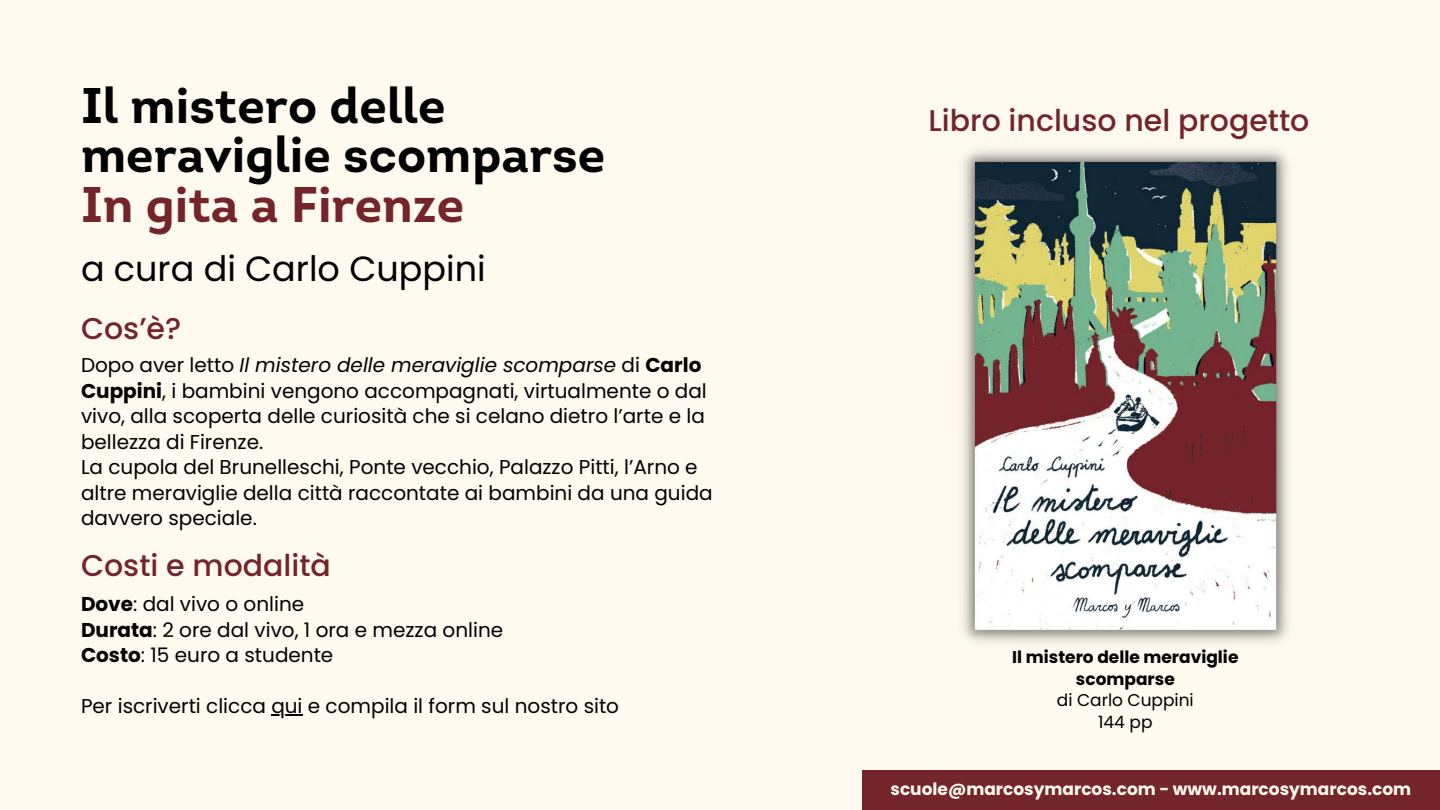
<style>
.page{position:relative;width:1440px;height:810px;background:#fffaef}
.page>*{position:absolute;margin:0;border:0;box-sizing:border-box;transform-origin:0 0}
.t1{font:700 50px/49.5px "Intro";color:#000}
.t2{font:700 50px "Intro";color:#74252b}
.t3{font:35px "Poppins";color:#000}
.t4{font:500 30px "Poppins";color:#74252b}
.t5{font:20px/25.5px "Poppins";color:#000}
.t6{font:700 17px "Poppins";color:#fffaef}
.t7{font:700 17px/21.8px "Poppins";color:#000;text-align:center}
.t8{font:17px/21.8px "Poppins";color:#000;text-align:center}
.s1{font-style:italic}
.s2{font-weight:700}
</style>
<div class="page">
<img style="left:962px;top:150px;width:327px;height:493px">
<hr style="left:271px;top:715px;width:32px;height:1px;background:#000">
<div style="left:862px;top:770px;width:578px;height:40px;background:#73252b"></div>
<h1 class="t1" style="left:81px;top:85px;width:526px">Il mistero delle meraviglie scomparse</h1>
<h1 class="t2" style="left:81px;top:184px;width:385px">In gita a Firenze</h1>
<h2 class="t3" style="left:81px;top:244px;width:406px">a cura di Carlo Cuppini</h2>
<h3 class="t4" style="left:81px;top:308px;width:102px">Cos’è?</h3>
<p class="t5" style="left:81px;top:352px;width:633px">Dopo aver letto <span class="s1">Il mistero delle meraviglie scomparse</span> di <span class="s2">Carlo Cuppini</span>, i bambini vengono accompagnati, virtualmente o dal vivo, alla scoperta delle curiosità che si celano dietro l’arte e la bellezza di Firenze.<br>La cupola del Brunelleschi, Ponte vecchio, Palazzo Pitti, l’Arno e altre meraviglie della città raccontate ai bambini da una guida davvero speciale.</p>
<h3 class="t4" style="left:81px;top:544px;width:251px">Costi e modalità</h3>
<p class="t5" style="left:81px;top:591px;width:424px"><span class="s2">Dove</span>: dal vivo o online<br><span class="s2">Durata</span>: 2 ore dal vivo, 1 ora e mezza online<br><span class="s2">Costo</span>: 15 euro a studente</p>
<p class="t5" style="left:81px;top:693px;width:540px">Per iscriverti clicca qui e compila il form sul nostro sito</p>
<h3 class="t4" style="left:929px;top:99px;width:382px">Libro incluso nel progetto</h3>
<p class="t7" style="left:1012px;top:646px;width:228px">Il mistero delle meraviglie scomparse</p>
<p class="t8" style="left:1057px;top:689px;width:138px">di Carlo Cuppini<br>144 pp</p>
<p class="t6" style="left:891px;top:777px;width:522px">scuole@marcosymarcos.com - www.marcosymarcos.com</p>
</div>
